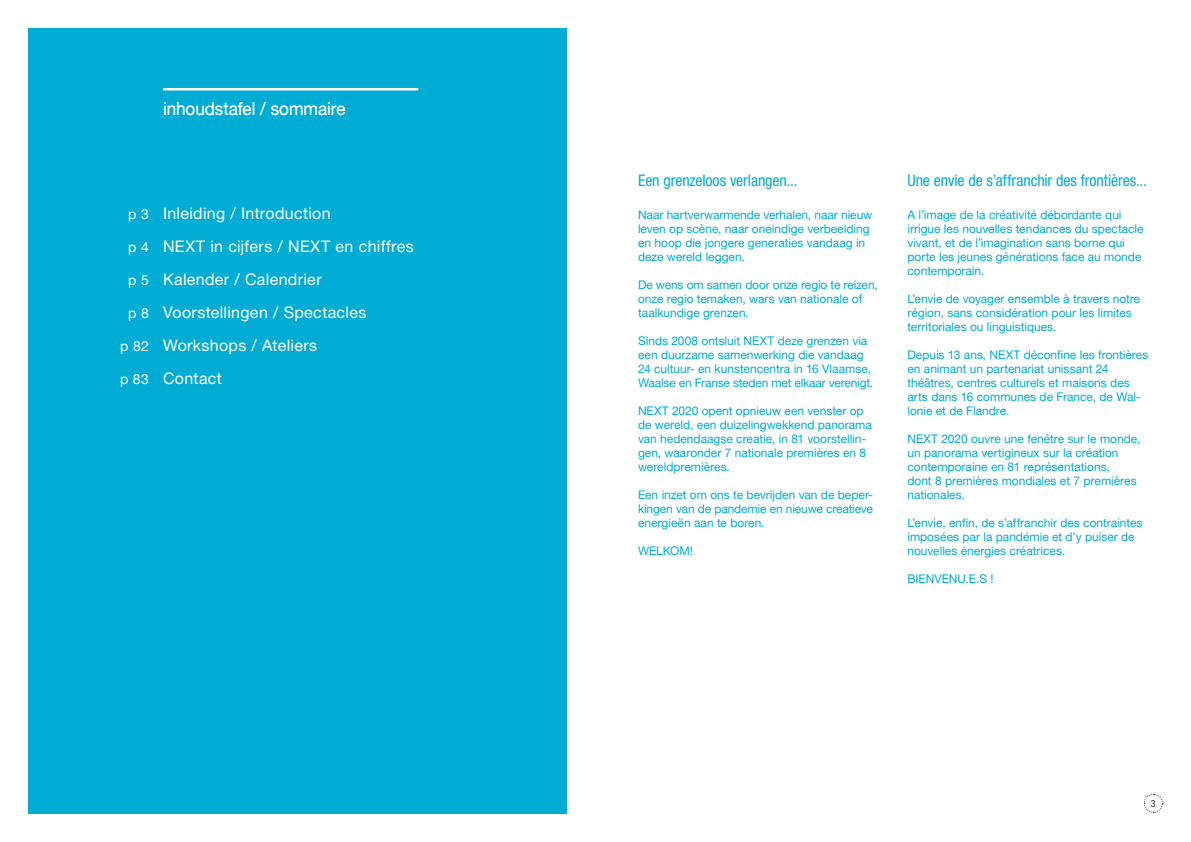
<style>
.page{position:relative;width:1191px;height:842px;background:#fff}
.page>*{position:absolute;margin:0;border:0;box-sizing:border-box;transform-origin:0 0}
.t1{font:18px "Alte Haas Grotesk";letter-spacing:-.005em;color:#fff;scale:.95 1}
.t2{font:16px/33px "Helvetica Neue LT Pro";letter-spacing:.02em;color:#fff}
.t3{font:condensed 16px "Helvetica Neue LT Pro";letter-spacing:-.01em;color:#00acd3}
.t4{font:14px "Helvetica Neue LT Pro";color:#fff}
.t5{font:12px/14px "Helvetica Neue LT Pro";letter-spacing:-.005em;color:#00acd3}
.t6{font:condensed 9.9px "Helvetica Neue LT Pro";color:#1d1d1b}
</style>
<div class="page">
<svg style="left:1143px;top:794px;width:20px;height:19px"></svg>
<div style="left:28px;top:28px;width:539px;height:786px;background:#00acd3"></div>
<hr style="left:163px;top:88px;width:255px;height:2px;background:#fff">
<h1 class="t1" style="left:163px;top:97px;width:194px">inhoudstafel / sommaire</h1>
<p class="t4" style="left:128px;top:205px;width:22px">p 3</p>
<p class="t4" style="left:128px;top:238px;width:22px">p 4</p>
<p class="t4" style="left:128px;top:271px;width:22px">p 5</p>
<p class="t4" style="left:128px;top:304px;width:22px">p 8</p>
<p class="t4" style="left:120px;top:337px;width:30px">p 82</p>
<p class="t4" style="left:120px;top:370px;width:30px">p 83</p>
<h2 class="t2" style="left:163px;top:196px;width:252px">Inleiding / Introduction<br>NEXT in cĳfers / NEXT en chiffres<br>Kalender / Calendrier<br>Voorstellingen / Spectacles<br>Workshops / Ateliers<br>Contact</h2>
<h2 class="t3" style="left:638px;top:170px;width:161px">Een grenzeloos verlangen...</h2>
<p class="t5" style="left:638px;top:207px;width:236px">Naar hartverwarmende verhalen, naar nieuw leven op scène, naar oneindige verbeelding en hoop die jongere generaties vandaag in deze wereld leggen.</p>
<p class="t5" style="left:638px;top:277px;width:241px">De wens om samen door onze regio te reizen, onze regio temaken, wars van nationale of taalkundige grenzen.</p>
<p class="t5" style="left:638px;top:333px;width:237px">Sinds 2008 ontsluit NEXT deze grenzen via een duurzame samenwerking die vandaag 24 cultuur- en kunstencentra in 16 Vlaamse, Waalse en Franse steden met elkaar verenigt.</p>
<p class="t5" style="left:638px;top:403px;width:235px">NEXT 2020 opent opnieuw een venster op de wereld, een duizelingwekkend panorama van hedendaagse creatie, in 81 voorstellin&shy;gen, waaronder 7 nationale premières en 8 wereldpremières.</p>
<p class="t5" style="left:638px;top:487px;width:236px;text-align:justify">Een inzet om ons te bevrĳden van de beper&shy;kingen van de pandemie en nieuwe creatieve energieën aan te boren.</p>
<p class="t5" style="left:638px;top:543px;width:56px">WELKOM!</p>
<h2 class="t3" style="left:907px;top:170px;width:241px">Une envie de s’affranchir des frontières...</h2>
<p class="t5" style="left:907px;top:207px;width:238px">A l’image de la créativité débordante qui irrigue les nouvelles tendances du spectacle vivant, et de l’imagination sans borne qui porte les jeunes générations face au monde contemporain.</p>
<p class="t5" style="left:907px;top:291px;width:234px">L’envie de voyager ensemble à travers notre région, sans considération pour les limites territoriales ou linguistiques.</p>
<p class="t5" style="left:907px;top:347px;width:242px">Depuis 13 ans, NEXT déconfine les frontières en animant un partenariat unissant 24 théâtres, centres culturels et maisons des arts dans 16 communes de France, de Wal&shy;lonie et de Flandre.</p>
<p class="t5" style="left:907px;top:431px;width:234px">NEXT 2020 ouvre une fenêtre sur le monde, un panorama vertigineux sur la création contemporaine en 81 représentations,<br>dont 8 premières mondiales et 7 premières nationales.</p>
<p class="t5" style="left:907px;top:515px;width:237px">L’envie, enfin, de s’affranchir des contraintes imposées par la pandémie et d’y puiser de nouvelles énergies créatrices.</p>
<p class="t5" style="left:907px;top:571px;width:88px">BIENVENU.E.S !</p>
<p class="t6" style="left:1150px;top:797px;width:6px">3</p>
</div>
